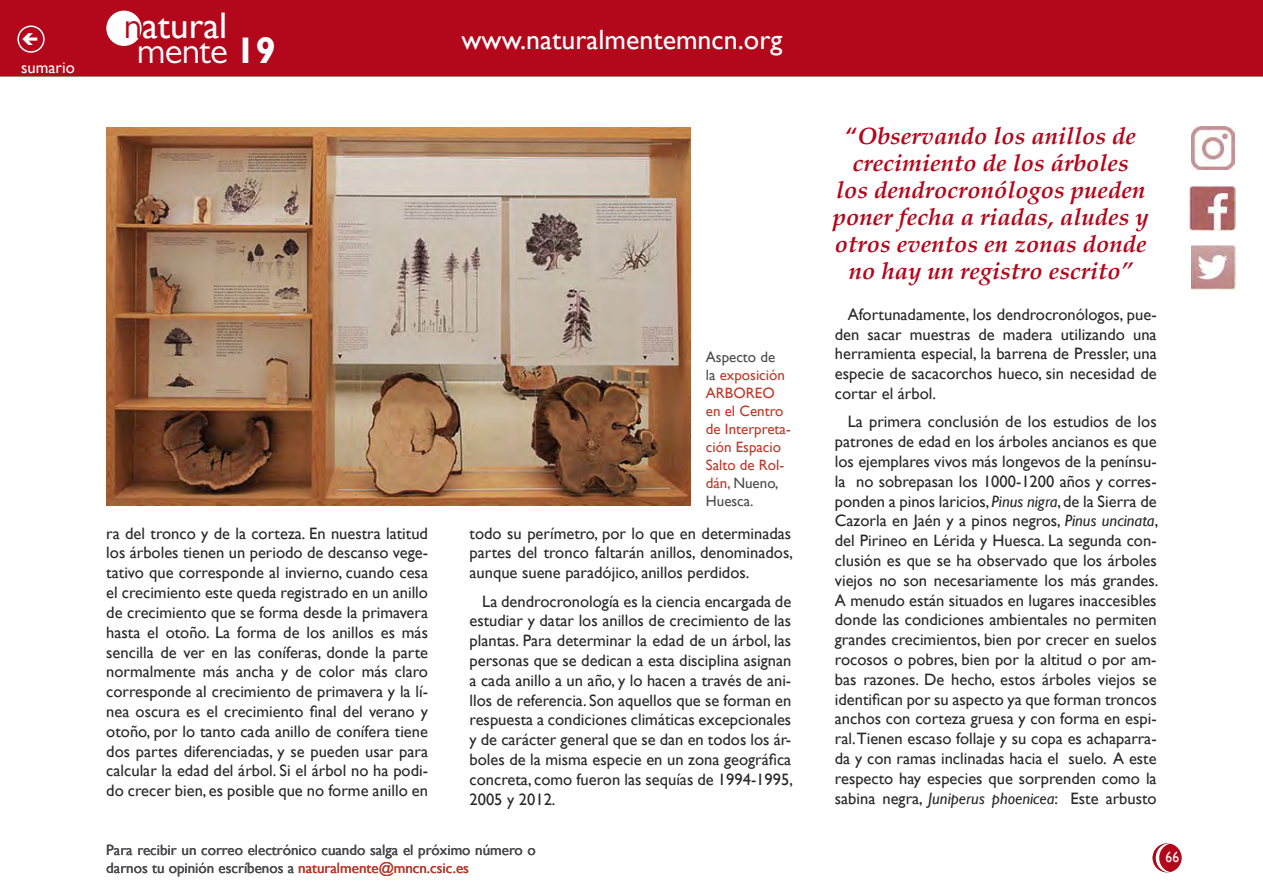
<style>
.page{position:relative;width:1263px;height:893px;background:#fff}
.page>*{position:absolute;margin:0;border:0;box-sizing:border-box;transform-origin:0 0}
.t1{font:37.05px "Gill Sans";color:#fff}
.t2{font:37.05px "Gill Sans MT Pro";letter-spacing:-.02em;color:#fff}
.t3{font:27.9px "Gill Sans";color:#fff}
.t4{font:italic 700 24px/27px "Palatino";color:#b3071b;text-align:center}
.t5{font:16.5px/19.8px "Gill Sans";color:#282829;text-align:justify}
.t6{font:16.5px "Gill Sans";color:#fff}
.t7{font:15px/18px "Gill Sans";color:#4b4b4d}
.t8{font:15px/18px "Gill Sans";color:#bd392b}
.t9{font:15px "Gill Sans";color:#fff;scale:.9 1}
.s1{font-family:"Gill Sans MT Pro";color:#b3071b}
.s2{font-family:"Gill Sans";font-weight:700}
.s3{color:#4b4b4d}
.s4{color:#bd392b}
.s5{font-style:normal}
.s6{font-style:italic}
</style>
<div class="page">
<img style="left:1190px;top:185px;width:45px;height:45px">
<img style="left:1191px;top:246px;width:44px;height:44px">
<div style="left:1153px;top:844px;width:28px;height:28px;background:#b3071b;border-radius:50%"></div>
<div style="left:1152px;top:843px;width:29px;height:29px;border:2px solid #b3071b;border-radius:50%"></div>
<div style="left:0;top:0;width:1263px;height:76px;background:#b3071b"></div>
<div style="left:107px;top:11px;width:34px;height:34px;background:#fff;border-radius:50%"></div>
<div style="left:106px;top:11px;width:36px;height:35px;border:2px solid #fff;border-radius:50%"></div>
<svg style="left:1155px;top:843px;width:16px;height:29px"></svg>
<div style="left:17px;top:26px;width:28px;height:27px;border:2px solid #fff;border-radius:50%"></div>
<img style="left:1191px;top:127px;width:43px;height:43px">
<img style="left:106px;top:128px;width:584px;height:377px">
<p class="t6" style="left:21px;top:58px;width:55px">sumario</p>
<h1 class="t1" style="left:124px;top:4px;width:105px"><span class="s1">n</span>atural</h1>
<h1 class="t2" style="left:137px;top:29px;width:140px">mente <span class="s2">19</span></h1>
<h2 class="t3" style="left:461px;top:23px;width:322px">www.naturalmentemncn.org</h2>
<p class="t8" style="left:706px;top:349px;width:86px"><span class="s3">Aspecto de<br>la</span> exposición<br>ARBOREO en el Centro de Interpreta&shy;ción Espacio<br>Salto de Rol&shy;dán, <span class="s3">Nueno,<br>Huesca.</span></p>
<p class="t5" style="left:106px;top:523px;width:323px">ra del tronco y de la corteza. En nuestra latitud los árboles tienen un periodo de descanso vege&shy;tativo que corresponde al invierno, cuando cesa el crecimiento este queda registrado en un anillo de crecimiento que se forma desde la primavera hasta el otoño. La forma de los anillos es más sencilla de ver en las coníferas, donde la parte normalmente más ancha y de color más claro corresponde al crecimiento de primavera y la lí&shy;nea oscura es el crecimiento final del verano y otoño, por lo tanto cada anillo de conífera tiene dos partes diferenciadas, y se pueden usar para calcular la edad del árbol. Si el árbol no ha podi&shy;do crecer bien, es posible que no forme anillo en</p>
<p class="t5" style="left:469px;top:523px;width:325px">todo su perímetro, por lo que en determinadas partes del tronco faltarán anillos, denominados, aunque suene paradójico, anillos perdidos.</p>
<p class="t5" style="left:469px;top:591px;width:325px;text-indent:13px">La dendrocronología es la ciencia encargada de estudiar y datar los anillos de crecimiento de las plantas. Para determinar la edad de un árbol, las personas que se dedican a esta disciplina asignan a cada anillo a un año, y lo hacen a través de ani&shy;llos de referencia. Son aquellos que se forman en respuesta a condiciones climáticas excepcionales y de carácter general que se dan en todos los ár&shy;boles de la misma especie en un zona geográfica concreta, como fueron las sequías de 1994-1995, 2005 y 2012.</p>
<p class="t7" style="left:106px;top:842px;width:431px">Para recibir un correo electrónico cuando salga el próximo número o darnos tu opinión escríbenos a <span class="s4">naturalmente@mncn.csic.es</span></p>
<h3 class="t4" style="left:833px;top:123px;width:318px"><span class="s5">“</span>Observando los anillos de crecimiento de los árboles<br>los dendrocronólogos pueden poner fecha a riadas, aludes y otros eventos en zonas donde no hay un registro escrito”</h3>
<p class="t5" style="left:835px;top:305px;width:323px;text-indent:13px">Afortunadamente, los dendrocronólogos, pue&shy;den sacar muestras de madera utilizando una herramienta especial, la barrena de Pressler, una especie de sacacorchos hueco, sin necesidad de cortar el árbol.</p>
<p class="t5" style="left:835px;top:412px;width:325px;text-indent:13px">La primera conclusión de los estudios de los patrones de edad en los árboles ancianos es que los ejemplares vivos más longevos de la penínsu&shy;la no sobrepasan los 1000-1200 años y corres&shy;ponden a pinos laricios, <span class="s6">Pinus nigra</span>, de la Sierra de Cazorla en Jaén y a pinos negros, <span class="s6">Pinus uncinata</span>, del Pirineo en Lérida y Huesca. La segunda con&shy;clusión es que se ha observado que los árboles viejos no son necesariamente los más grandes.<br>A menudo están situados en lugares inaccesibles donde las condiciones ambientales no permiten grandes crecimientos, bien por crecer en suelos rocosos o pobres, bien por la altitud o por am&shy;bas razones. De hecho, estos árboles viejos se identifican por su aspecto ya que forman troncos anchos con corteza gruesa y con forma en espi&shy;ral. Tienen escaso follaje y su copa es achaparra&shy;da y con ramas inclinadas hacia el suelo. A este respecto hay especies que sorprenden como la sabina negra, <span class="s6">Juniperus phoenicea</span>: Este arbusto</p>
<p class="t9" style="left:1165px;top:849px;width:16px">66</p>
</div>
